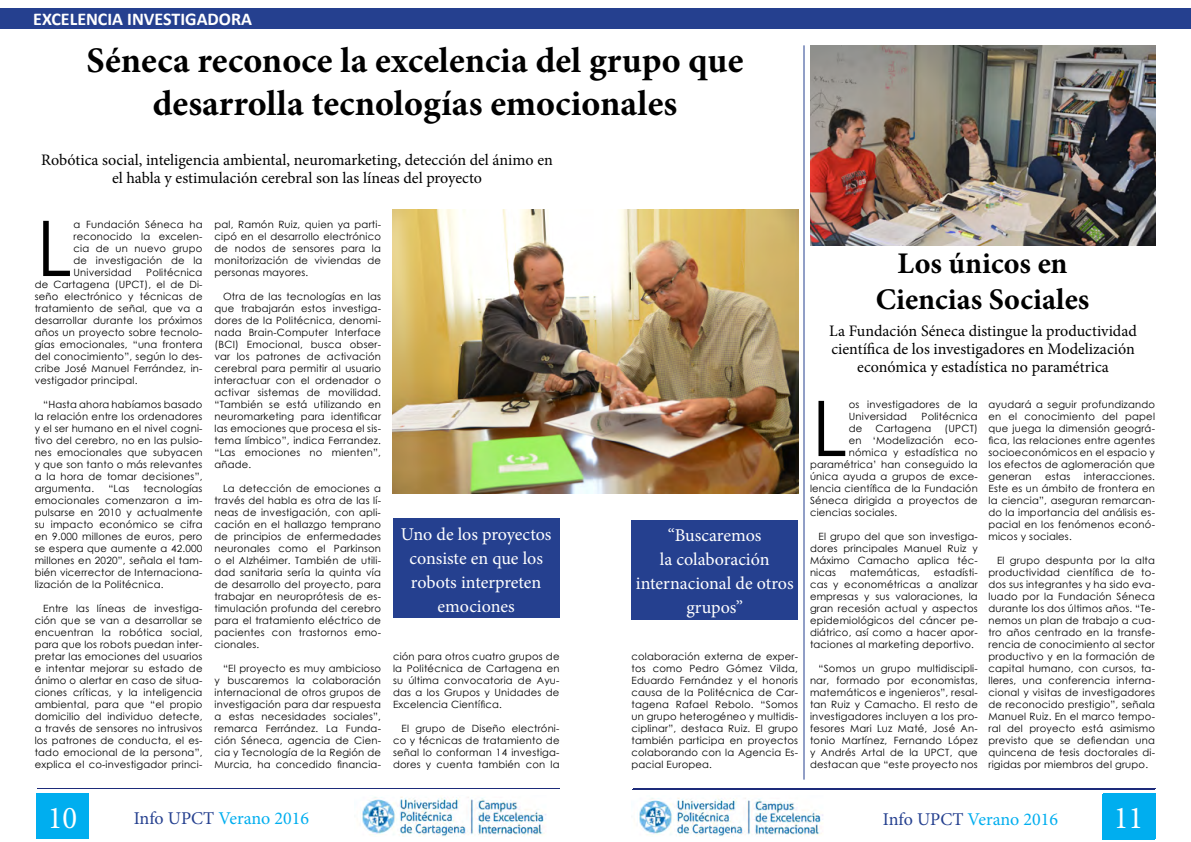
<style>
.page{position:relative;width:1191px;height:842px;background:#fff}
.page>*{position:absolute;margin:0;border:0;box-sizing:border-box;transform-origin:0 0}
.t1{font:76.8px "Century Gothic";color:#000}
.t2{font:700 36px/43.2px "Minion Pro";color:#000;text-align:center}
.t3{font:31.8px "Minion Pro";color:#fff;scale:.96 1}
.t4{font:700 30px/36.7px "Minion Pro";color:#000;text-align:center}
.t5{font:18px/24px "Minion Pro";color:#fff;text-align:center}
.t6{font:18px "Minion Pro";color:#00aeef}
.t7{font:700 18px "Calibri";color:#fff}
.t8{font:16px/18px "Minion Pro";color:#000;text-align:center}
.t9{font:10px/12px "Century Gothic";letter-spacing:.02em;color:#000;text-align:justify}
.s1{color:#25408f}
</style>
<div class="page">
<div style="left:37px;top:793px;width:52px;height:45px;background:#00aeef"></div>
<hr style="left:37px;top:788px;width:522px;height:1px;background:#1d2b7a">
<hr style="left:633px;top:788px;width:522px;height:1px;background:#1d2b7a">
<img style="left:362px;top:797px;width:184px;height:39px">
<div style="left:1102px;top:794px;width:52px;height:45px;background:#00aeef"></div>
<hr style="left:632px;top:789px;width:522px;height:1px;background:#1d2b7a">
<img style="left:639px;top:798px;width:184px;height:39px">
<img style="left:393px;top:210px;width:405px;height:283px">
<hr style="left:803px;top:45px;width:1px;height:735px;background:#25408f">
<div style="left:0;top:9px;width:1191px;height:20px;background:#25408f"></div>
<img style="left:810px;top:45px;width:345px;height:200px">
<div style="left:393px;top:519px;width:166px;height:99px;background:#25408f"></div>
<div style="left:631px;top:520px;width:167px;height:99px;background:#25408f"></div>
<h3 class="t7" style="left:33px;top:7px;width:220px">EXCELENCIA INVESTIGADORA</h3>
<h2 class="t2" style="left:87px;top:38px;width:658px">Séneca reconoce la excelencia del grupo que desarrolla tecnologías emocionales</h2>
<h3 class="t8" style="left:41px;top:151px;width:513px">Robótica social, inteligencia ambiental, neuromarketing, detección del ánimo en el habla y estimulación cerebral son las líneas del proyecto</h3>
<h1 class="t1" style="left:36px;top:195px;width:37px">L</h1>
<p class="t9" style="left:73px;top:218px;width:130px">a Fundación Séneca ha reconocido la excelen&shy;cia de un nuevo grupo de investigación de la Universidad</p>
<p class="t9" style="left:35px;top:266px;width:169px;text-indent:112px">Politécnica de Cartagena (UPCT), el de Di&shy;seño electrónico y técnicas de tratamiento de señal, que va a desarrollar durante los próximos años un proyecto sobre tecnolo&shy;gías emocionales, “una frontera del conocimiento”, según lo des&shy;cribe José Manuel Ferrández, in&shy;vestigador principal.</p>
<p class="t9" style="left:35px;top:398px;width:169px;text-indent:8px">“Hasta ahora habíamos basado la relación entre los ordenadores y el ser humano en el nivel cogni&shy;tivo del cerebro, no en las pulsio&shy;nes emocionales que subyacen y que son tanto o más relevantes a la hora de tomar decisiones”, argumenta.</p>
<p class="t9" style="left:35px;top:482px;width:169px;text-indent:109px">tecnologías emocionales comenzaron a im&shy;pulsarse en 2010 y actualmente su impacto económico se cifra en 9.000 millones de euros, pero se espera que aumente a 42.000 millones en 2020”, señala el tam&shy;bién vicerrector de Internaciona&shy;lización de la Politécnica.</p>
<p class="t9" style="left:35px;top:602px;width:169px;text-indent:8px">Entre las líneas de investiga&shy;ción que se van a desarrollar se encuentran la robótica social, para que los robots puedan inter&shy;pretar las emociones del usuarios e intentar mejorar su estado de ánimo o alertar en caso de situa&shy;ciones críticas, y la inteligencia ambiental, para que “el propio domicilio del individuo detecte, a través de sensores no intrusivos los patrones de conducta, el es&shy;tado emocional de la persona”, explica el co-investigador princi-</p>
<p class="t9" style="left:108px;top:482px;width:22px">“Las</p>
<p class="t9" style="left:214px;top:218px;width:168px">pal, Ramón Ruiz, quien ya parti&shy;cipó en el desarrollo electrónico de nodos de sensores para la monitorización de viviendas de personas mayores.</p>
<p class="t9" style="left:214px;top:290px;width:168px;text-indent:8px">Otra de las tecnologías en las que trabajarán estos investiga&shy;dores de la Politécnica, denomi&shy;nada Brain-Computer Interface (BCI) Emocional, busca obser&shy;var los patrones de activación cerebral para permitir al usuario interactuar con el ordenador o activar sistemas de movilidad. “También se está utilizando en neuromarketing para identificar las emociones que procesa el sis&shy;tema límbico”, indica Ferrandez. “Las emociones no mienten”, añade.</p>
<p class="t9" style="left:214px;top:482px;width:168px;text-indent:8px">La detección de emociones a través del habla es otra de las lí&shy;neas de investigación, con apli&shy;cación en el hallazgo temprano de principios de enfermedades neuronales como el Parkinson o el Alzhéimer. También de utili&shy;dad sanitaria sería la quinta vía de desarrollo del proyecto, para trabajar en neuroprótesis de es&shy;timulación profunda del cerebro para el tratamiento eléctrico de pacientes con trastornos emo&shy;cionales.</p>
<p class="t9" style="left:214px;top:662px;width:168px;text-indent:8px">“El proyecto es muy ambicioso y buscaremos la colaboración internacional de otros grupos de investigación para dar respuesta a estas necesidades sociales”, remarca Ferrández. La Funda&shy;ción Séneca, agencia de Cien&shy;cia y Tecnología de la Región de Murcia, ha concedido financia-</p>
<h3 class="t5" style="left:401px;top:522px;width:152px">Uno de los proyectos consiste en que los robots interpreten emociones</h3>
<h3 class="t5" style="left:636px;top:524px;width:159px">“Buscaremos<br>la colaboración internacional de otros grupos”</h3>
<p class="t9" style="left:393px;top:650px;width:168px">ción para otros cuatro grupos de la Politécnica de Cartagena en su última convocatoria de Ayu&shy;das a los Grupos y Unidades de Excelencia Científica.</p>
<p class="t9" style="left:393px;top:722px;width:168px;text-indent:8px">El grupo de Diseño electróni&shy;co y técnicas de tratamiento de señal lo conforman 14 investiga&shy;dores y cuenta también con la</p>
<p class="t9" style="left:631px;top:650px;width:168px">colaboración externa de exper&shy;tos como Pedro Gómez Vilda, Eduardo Fernández y el honoris causa de la Politécnica de Car&shy;tagena Rafael Rebolo. “Somos un grupo heterogéneo y multidis&shy;ciplinar”, destaca Ruiz. El grupo también participa en proyectos colaborando con la Agencia Es&shy;pacial Europea.</p>
<h3 class="t4" style="left:875px;top:244px;width:215px">Los únicos en<br>Ciencias Sociales</h3>
<h3 class="t8" style="left:829px;top:321px;width:309px">La Fundación Séneca distingue la productividad científica de los investigadores en Modelización económica y estadística no paramétrica</h3>
<h1 class="t1" style="left:811px;top:375px;width:37px">L</h1>
<p class="t9" style="left:849px;top:398px;width:130px">os investigadores de la<br>Universidad</p>
<p class="t9" style="left:921px;top:410px;width:58px">Politécnica</p>
<p class="t9" style="left:849px;top:422px;width:15px">de</p>
<p class="t9" style="left:875px;top:422px;width:57px">Cartagena</p>
<p class="t9" style="left:944px;top:422px;width:35px">(UPCT)</p>
<p class="t9" style="left:849px;top:434px;width:130px">en ‘Modelización eco-</p>
<p class="t9" style="left:849px;top:446px;width:130px">nómica y estadística no</p>
<p class="t9" style="left:810px;top:458px;width:169px">paramétrica’ han conseguido la</p>
<p class="t9" style="left:810px;top:470px;width:169px">única ayuda a grupos de exce-</p>
<p class="t9" style="left:810px;top:482px;width:169px">lencia científica de la Fundación</p>
<p class="t9" style="left:810px;top:494px;width:169px">Séneca dirigida a proyectos de</p>
<p class="t9" style="left:810px;top:506px;width:89px">ciencias sociales.</p>
<p class="t9" style="left:810px;top:530px;width:169px;text-indent:8px">El grupo del que son investiga&shy;dores principales Manuel Ruiz y Máximo Camacho aplica téc&shy;nicas</p>
<p class="t9" style="left:810px;top:566px;width:169px;text-indent:124px">estadísti&shy;cas y econométricas a analizar empresas y sus valoraciones, la gran recesión actual y aspectos epidemiológicos del cáncer pe&shy;diátrico, así como a hacer apor&shy;taciones al marketing deportivo.</p>
<p class="t9" style="left:810px;top:662px;width:169px;text-indent:8px">“Somos un grupo multidiscipli&shy;nar, formado por economistas, matemáticos e ingenieros”, resal&shy;tan Ruiz y Camacho. El resto de investigadores incluyen a los pro&shy;fesores Mari Luz Maté, José An&shy;tonio Martínez, Fernando López y Andrés Artal de la UPCT, que destacan que “este proyecto nos</p>
<p class="t9" style="left:850px;top:566px;width:71px">matemáticas,</p>
<p class="t9" style="left:988px;top:398px;width:168px">ayudará a seguir profundizando en el conocimiento del papel que juega la dimensión geográ&shy;fica, las relaciones entre agentes socioeconómicos en el espacio y los efectos de aglomeración que generan</p>
<p class="t9" style="left:988px;top:470px;width:168px;text-indent:95px">interacciones.<br>Este es un ámbito de frontera en la ciencia”, aseguran remarcan&shy;do la importancia del análisis es&shy;pacial en los fenómenos econó&shy;micos y sociales.</p>
<p class="t9" style="left:988px;top:554px;width:168px;text-indent:8px">El grupo despunta por la alta productividad científica de to&shy;dos sus integrantes y ha sido eva&shy;luado por la Fundación Séneca durante los dos últimos años. “Te&shy;nemos un plan de trabajo a cua&shy;tro años centrado en la transfe&shy;rencia de conocimiento al sector productivo y en la formación de capital humano, con cursos, ta&shy;lleres, una conferencia interna&shy;cional y visitas de investigadores de reconocido prestigio”, señala Manuel Ruiz. En el marco tempo&shy;ral del proyecto está asimismo previsto que se defiendan una quincena de tesis doctorales di&shy;rigidas por miembros del grupo.</p>
<p class="t9" style="left:1045px;top:470px;width:27px">estas</p>
<h3 class="t3" style="left:48px;top:797px;width:32px">10</h3>
<h3 class="t3" style="left:1122px;top:797px;width:17px">3</h3>
<h3 class="t6" style="left:134px;top:806px;width:177px"><span class="s1">Info UPCT</span> Verano 2016</h3>
<h3 class="t6" style="left:883px;top:807px;width:177px"><span class="s1">Info UPCT</span> Verano 2016</h3>
<h3 class="t3" style="left:1113px;top:797px;width:32px">11</h3>
</div>
